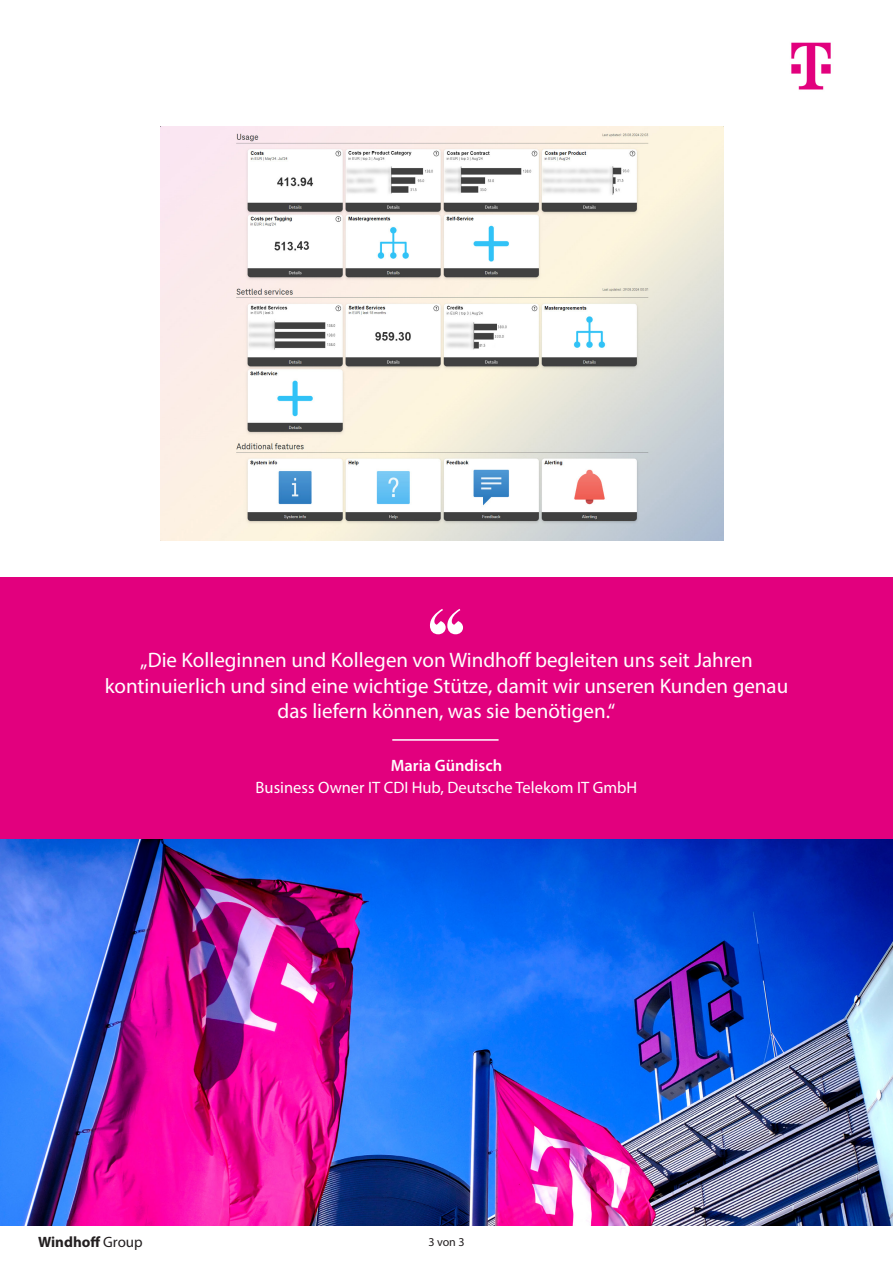
<style>
.page{position:relative;width:893px;height:1263px;background:#fff}
.page>*{position:absolute;margin:0;border:0;box-sizing:border-box;transform-origin:0 0}
.Überschrift{font:21px/25.2px "Myriad Pro";color:#fff;text-align:center}
.Überschrift-2{font:16.5px "Myriad Pro";color:#fff}
.Überschrift-3{font:600 16.5px "Myriad Pro";color:#fff}
.Fliesstext{font:700 15px "Myriad Pro";color:#231f20}
.t1{font:12px "Myriad Pro";color:#231f20}
.s1{font-weight:400}
</style>
<div class="page">
<div style="left:0;top:577px;width:893px;height:262px;background:#e2007e"></div>
<svg style="left:430px;top:609px;width:33px;height:25px"></svg>
<img style="left:0;top:839px;width:893px;height:387px">
<hr style="left:392px;top:739px;width:107px;height:2px;background:#fff">
<img style="left:160px;top:127px;width:563px;height:414px">
<img style="left:791px;top:42px;width:40px;height:48px">
<p class="Überschrift" style="left:105px;top:647px;width:685px">„Die Kolleginnen und Kollegen von Windhoff begleiten uns seit Jahren kontinuierlich und sind eine wichtige Stütze, damit wir unseren Kunden genau das liefern können, was sie benötigen.“</p>
<p class="Überschrift-3" style="left:391px;top:755px;width:113px">Maria Gündisch</p>
<p class="Überschrift-2" style="left:256px;top:777px;width:383px">Business Owner IT CDI Hub, Deutsche Telekom IT GmbH</p>
<p class="Fliesstext" style="left:38px;top:1232px;width:106px">Windhoff <span class="s1">Group</span></p>
<p class="t1" style="left:428px;top:1235px;width:38px">3 von 3</p>
</div>
